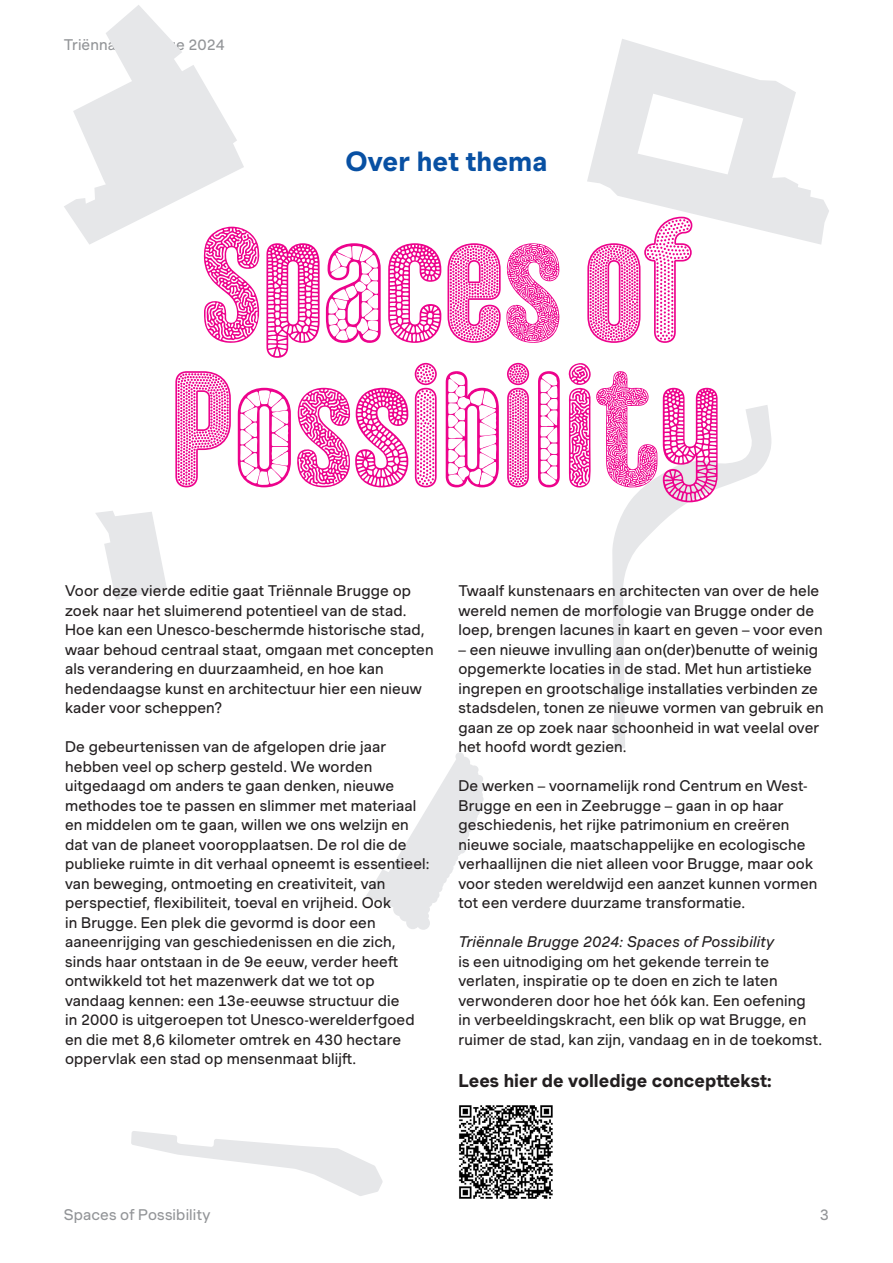
<style>
.page{position:relative;width:893px;height:1263px;background:#fff}
.page>*{position:absolute;margin:0;border:0;box-sizing:border-box;transform-origin:0 0}
.TRIBRU24_-_pers_-_large_quotes{font:700 27px "Muoto";letter-spacing:.005em;color:#0850a3}
.TRIBRU24_-_intro{font:700 18px "Muoto";letter-spacing:.005em;color:#231f20}
.TRIBRU24_-_pers_-_body_tekst{font:15px/19.5px "Muoto";letter-spacing:.01em;color:#231f20}
.t1{font:15px "Muoto";letter-spacing:.01em;color:#939598}
.s1{font-style:italic}
</style>
<div class="page">
<svg style="left:366px;top:752px;width:118px;height:178px"></svg>
<svg style="left:131px;top:1131px;width:252px;height:65px"></svg>
<svg style="left:95px;top:511px;width:72px;height:89px"></svg>
<svg style="left:64px;top:5px;width:180px;height:240px"></svg>
<svg style="left:587px;top:39px;width:242px;height:206px;fill:#e6e7e9"></svg>
<svg style="left:612px;top:405px;width:160px;height:344px"></svg>
<svg style="left:175px;top:363px;width:543px;height:139px"></svg>
<svg style="left:204px;top:217px;width:488px;height:141px"></svg>
<img style="left:459px;top:1105px;width:94px;height:94px">
<p class="t1" style="left:64px;top:34px;width:163px">Triënnale Brugge 2024</p>
<p class="TRIBRU24_-_pers_-_large_quotes" style="left:346px;top:141px;width:203px">Over het thema</p>
<p class="TRIBRU24_-_pers_-_body_tekst" style="left:65px;top:581px;width:370px">Voor deze vierde editie gaat Triënnale Brugge op zoek naar het sluimerend potentieel van de stad.<br>Hoe kan een Unesco-beschermde historische stad, waar behoud centraal staat, omgaan met concepten als verandering en duurzaamheid, en hoe kan hedendaagse kunst en architectuur hier een nieuw kader voor scheppen?</p>
<p class="TRIBRU24_-_pers_-_body_tekst" style="left:65px;top:737px;width:366px">De gebeurtenissen van de afgelopen drie jaar hebben veel op scherp gesteld. We worden uitgedaagd om anders te gaan denken, nieuwe methodes toe te passen en slimmer met materiaal en middelen om te gaan, willen we ons welzijn en dat van de planeet vooropplaatsen. De rol die de publieke ruimte in dit verhaal opneemt is essentieel: van beweging, ontmoeting en creativiteit, van perspectief, flexibiliteit, toeval en vrijheid. Ook<br>in Brugge. Een plek die gevormd is door een aaneenrijging van geschiedenissen en die zich, sinds haar ontstaan in de 9e eeuw, verder heeft ontwikkeld tot het mazenwerk dat we tot op vandaag kennen: een 13e-eeuwse structuur die<br>in 2000 is uitgeroepen tot Unesco-werelderfgoed en die met 8,6 kilometer omtrek en 430 hectare oppervlak een stad op mensenmaat blijft.</p>
<p class="TRIBRU24_-_pers_-_body_tekst" style="left:458px;top:581px;width:366px">Twaalf kunstenaars en architecten van over de hele wereld nemen de morfologie van Brugge onder de loep, brengen lacunes in kaart en geven – voor even</p>
<p class="TRIBRU24_-_pers_-_body_tekst" style="left:458px;top:639px;width:367px">– een nieuwe invulling aan on(der)benutte of weinig opgemerkte locaties in de stad. Met hun artistieke ingrepen en grootschalige installaties verbinden ze stadsdelen, tonen ze nieuwe vormen van gebruik en gaan ze op zoek naar schoonheid in wat veelal over het hoofd wordt gezien.</p>
<p class="TRIBRU24_-_pers_-_body_tekst" style="left:458px;top:776px;width:360px">De werken – voornamelijk rond Centrum en West-Brugge en een in Zeebrugge – gaan in op haar geschiedenis, het rijke patrimonium en creëren nieuwe sociale, maatschappelijke en ecologische verhaallijnen die niet alleen voor Brugge, maar ook voor steden wereldwijd een aanzet kunnen vormen tot een verdere duurzame transformatie.</p>
<p class="TRIBRU24_-_pers_-_body_tekst" style="left:458px;top:932px;width:365px"><span class="s1">Triënnale Brugge 2024: Spaces of Possibility<br></span>is een uitnodiging om het gekende terrein te verlaten, inspiratie op te doen en zich te laten verwonderen door hoe het óók kan. Een oefening<br>in verbeeldingskracht, een blik op wat Brugge, en ruimer de stad, kan zijn, vandaag en in de toekomst.</p>
<p class="TRIBRU24_-_intro" style="left:458px;top:1067px;width:315px">Lees hier de volledige concepttekst:</p>
<p class="t1" style="left:64px;top:1204px;width:148px">Spaces of Possibility</p>
<p class="t1" style="left:820px;top:1204px;width:11px">3</p>
</div>
